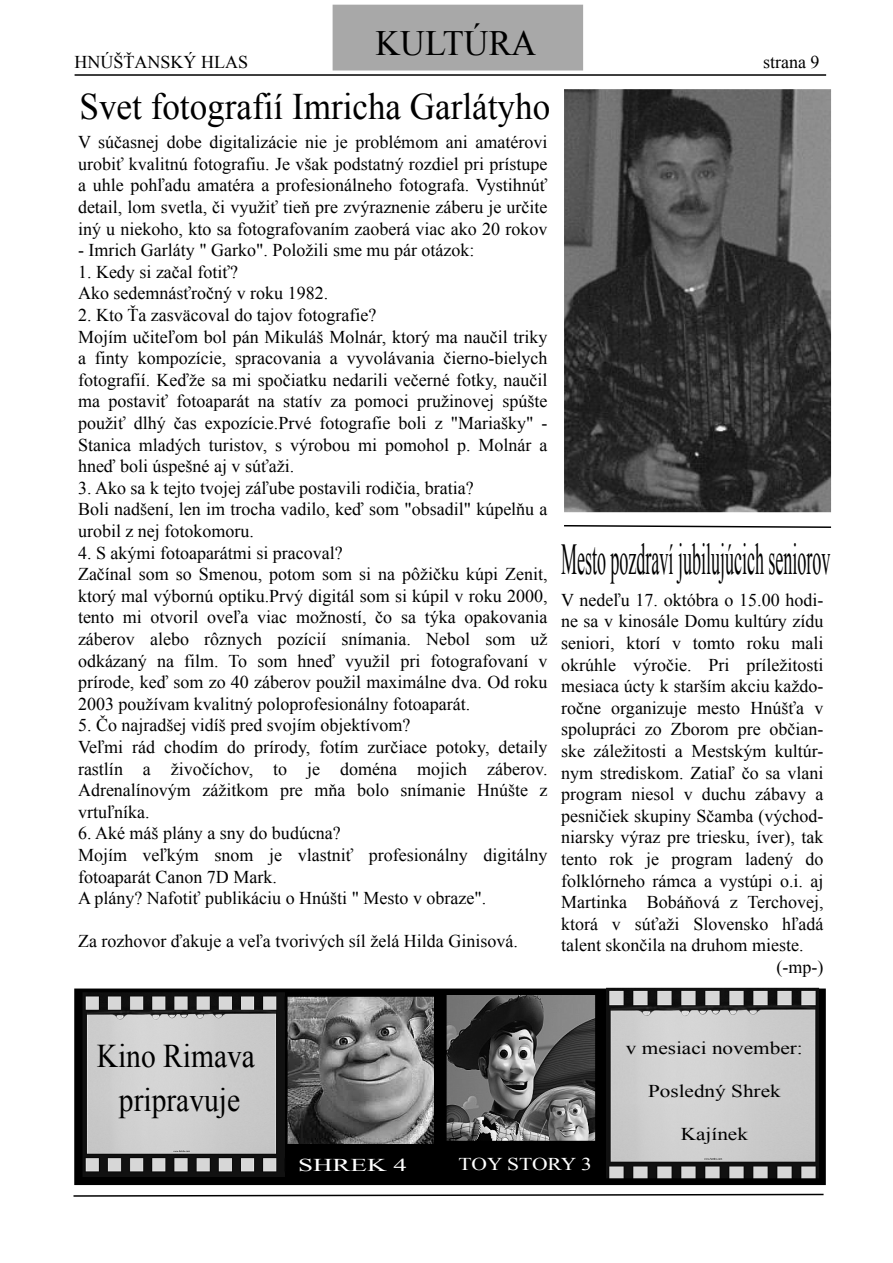
<style>
.page{position:relative;width:893px;height:1263px;background:#fff}
.page>*{position:absolute;margin:0;border:0;box-sizing:border-box;transform-origin:0 0}
.t1{font:44.1px "Times New Roman";color:#000;scale:.41 1}
.t2{font:37.5px "Times New Roman";letter-spacing:-.055em;color:#000;scale:.94 1}
.t3{font:35.55px "Times New Roman";color:#000;scale:.96 1}
.t4{font:33.15px/43.2px "Times New Roman";color:#000;text-align:center;scale:.89 1}
.t5{font:18px/21.6px "Times New Roman";color:#000}
.t6{font:18px "Times New Roman";letter-spacing:-.045em;color:#000}
.t7{font:18px "Times New Roman";color:#000;scale:1.18 1}
.t8{font:18px "Times New Roman";color:#fff;scale:1.2 1}
.t9{font:18px "Times New Roman";letter-spacing:.055em;color:#fff;scale:1.5 1}
</style>
<div class="page">
<hr style="left:75px;top:74px;width:751px;height:2px;background:#000">
<svg style="left:73px;top:1193px;width:751px;height:4px"></svg>
<div style="left:333px;top:5px;width:250px;height:65px;background:#a8a8a8"></div>
<div style="left:75px;top:989px;width:750px;height:195px;background:#000"></div>
<div style="left:74px;top:988px;width:752px;height:197px;border:2px solid #000"></div>
<img style="left:83px;top:992px;width:202px;height:184px">
<img style="left:606px;top:988px;width:213px;height:190px">
<img style="left:564px;top:89px;width:267px;height:423px">
<svg style="left:564px;top:525px;width:268px;height:3px"></svg>
<img style="left:288px;top:997px;width:145px;height:147px">
<img style="left:447px;top:995px;width:148px;height:146px">
<h3 class="t3" style="left:375px;top:23px;width:167px">KULTÚRA</h3>
<p class="t5" style="left:75px;top:51px;width:176px">H NÚŠŤANSKÝ H LAS</p>
<p class="t5" style="left:763px;top:51px;width:54px">strana 9</p>
<h2 class="t2" style="left:80px;top:86px;width:502px">Svetfotografií Im rich a Garlátyh o</h2>
<p class="t5" style="left:78px;top:131px;width:475px">V súčasnej dobe digitalizácie nie je problém om ani am atérovi urobiť k valitnú fotografiu. Je však podstatný rozdielpri prístupe a uh le poh ľadu am atéra a profesionálneh o fotografa. Vystih núť detail, lom svetla, či využiť tieňpre zvýraznenie záberu je určite iný u niek oh o, k to sa fotografovaním zaoberá viac ak o 20 rok ov</p>
<p class="t6" style="left:78px;top:240px;width:398px">- Im rich Garláty " Gark o". Položili sm e m u pár otázok :</p>
<p class="t5" style="left:78px;top:261px;width:252px">1. Ke dy si začalfotiť?<br>Ak o sedem násťročný vrok u 19 82.</p>
<p class="t5" style="left:78px;top:304px;width:480px">2. Kto Ťa zasväcovaldo tajovfotografie?<br>M ojím učiteľom bolpán M ik uláš M olnár, k torý m a naučiltrik y a finty k om pozície, spracovania a vyvolávania čierno-bielych fotografií. Keďže sa m i spočiatk u ne darili večerné fotk y, naučil m a postaviť fotoaparát na statív za pom oci pružinovej spúšte použiť dlh ý čas expozície.Prvé fotografie boli z "M ariašk y" - Stanica m ladých turistov, s výrobou m i pom oh olp. M olnár a h neď boli úspešné ajvsúť aži.</p>
<p class="t5" style="left:78px;top:477px;width:472px">3. Ak o sa k tejto tvojejzáľube postavili rodičia, bratia?<br>Boli nadšení, len im troch a vadilo, k eď som "obsadil" k úpelňu a urobilz nejfotok om oru.</p>
<p class="t5" style="left:78px;top:542px;width:476px">4. S ak ým i fotoaparátm i si pracoval?<br>Z ačínalsom so Sm enou, potom som si na pôžičk u k úpi Z enit, k torý m alvýbornú optik u.Prvý digitálsom si k úpilvrok u 2000, tento m i otvoriloveľa viac m ožností, čo sa týk a opak ovania záberov ale bo rôznych pozícií sním ania. Ne bol som už odk ázaný na film . To som h neď využilpri fotografovaní v prírode, k eď som zo 40 záberovpoužilm axim álne dva. O d rok u 2003 používam k valitný poloprofesionálny fotoaparát.</p>
<p class="t5" style="left:78px;top:714px;width:471px">5. Č o najradšejvidíš pre d svojím objek tívom ?<br>Veľm i rád ch odím do prírody, fotím zurčiace potok y, detaily rastlín a živočích ov, to je dom éna m ojich</p>
<p class="t5" style="left:78px;top:758px;width:472px;text-align:justify;text-indent:409px">záberov.<br>Adrenalínovým zážitk om pre m ňa bolo sním anie H núšte z vrtuľník a.</p>
<p class="t5" style="left:78px;top:822px;width:470px">6. Ak é m áš plány a sny do budúcna?<br>M ojím veľk ým snom je vlastniť profesionálny digitálny fotoaparátCanon 7D M ark .<br>A plány?Nafotiť publik áciu o H núšti " M esto vobraze".</p>
<p class="t5" style="left:78px;top:930px;width:442px">Z a rozh ovor ďak uje a veľa tvorivých sílželá H ilda Ginisová.</p>
<h1 class="t1" style="left:561px;top:535px;width:668px">M esto pozdraví jubilujúcich seniorov</h1>
<p class="t5" style="left:561px;top:589px;width:268px">Vnedeľu 17. ok tóbra o 15.00 h odi&shy;ne sa vk inos ále Dom u k ultúry zídu seniori, k torí v tom to rok u m ali ok rúh le výročie. Pri príležitosti m esiaca úcty k starším ak ciu k aždo&shy;ročne organizuje m esto H núšť a v spolupráci zo Z borom pre občian&shy;sk e záležitosti a M estsk ým k ultúr&shy;nym stredisk om . Z atiaľ čo sa vlani program niesolv duch u zábavy a pesničiek sk upiny Sčam ba (vých od&shy;niarsk y výraz pre triesk u, íver), tak tento rok je program ladený do folk lórneh o rám ca a vystúpi o.i. aj M artink a Bobáňová z Terch ovej, k torá v súťaži Slovensk o h ľadá talentsk ončila na druh om m ieste.</p>
<p class="t5" style="left:777px;top:956px;width:51px">(-m p-)</p>
<h3 class="t4" style="left:97px;top:1035px;width:181px">Kino Rim ava pripravuje</h3>
<p class="t7" style="left:626px;top:1038px;width:151px">vm esiaci novem ber:</p>
<p class="t7" style="left:648px;top:1081px;width:110px">Posledný Sh rek</p>
<p class="t7" style="left:681px;top:1124px;width:54px">Kajínek</p>
<p class="t9" style="left:298px;top:1155px;width:74px">SHREK 4</p>
<p class="t8" style="left:459px;top:1153px;width:113px">TOY STORY 3</p>
</div>
